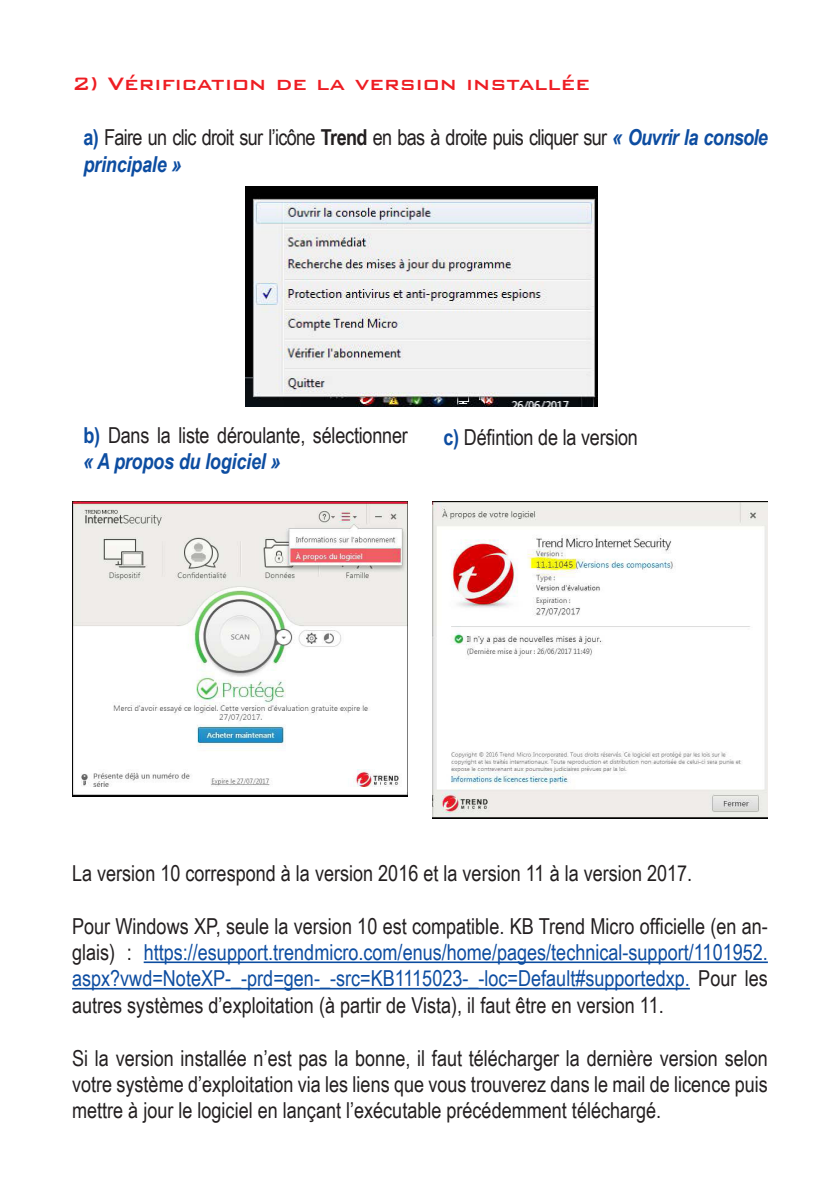
<style>
.page{position:relative;width:840px;height:1191px;background:#fff}
.page>*{position:absolute;margin:0;border:0;box-sizing:border-box;transform-origin:0 0}
.t1{font:500 24px "Bank Gothic BT";color:#ee1d23}
.t2{font:22px/26.4px "Arial Narrow";color:#231f20;text-align:justify}
.t3{font:22px/26.4px "Arial Narrow";letter-spacing:-.03em;color:#231f20}
.s1{font-weight:700;color:#0d4da1}
.s2{font-weight:700}
.s3{font-weight:700;font-style:italic;color:#0d4da1}
.s4{color:#0d4da1}
</style>
<div class="page">
<img style="left:246px;top:187px;width:351px;height:220px">
<img style="left:72px;top:502px;width:336px;height:295px">
<img style="left:432px;top:501px;width:335px;height:317px">
<hr style="left:144px;top:961px;width:623px;height:2px;background:#0d4da1">
<hr style="left:72px;top:988px;width:617px;height:1px;background:#0d4da1">
<p class="t1" style="left:72px;top:71px;width:519px">2) Vérification de la version installée</p>
<p class="t3" style="left:83px;top:124px;width:685px"><span class="s1">a)</span> Faire un clic droit sur l’icône <span class="s2">Trend</span> en bas à droite puis cliquer sur <span class="s3">« Ouvrir la console principale »</span></p>
<p class="t2" style="left:83px;top:421px;width:326px"><span class="s1">b)</span> Dans la liste déroulante, sélectionner <span class="s3">« A propos du logiciel »</span></p>
<p class="t2" style="left:443px;top:423px;width:196px"><span class="s1">c)</span> Défintion de la version</p>
<p class="t2" style="left:72px;top:859px;width:621px">La version 10 correspond à la version 2016 et la version 11 à la version 2017.</p>
<p class="t2" style="left:72px;top:911px;width:697px">Pour Windows XP, seule la version 10 est compatible. KB Trend Micro officielle (en an&shy;glais) : <span class="s4">https://esupport.trendmicro.com/enus/home/pages/technical-support/1101952. aspx?vwd=NoteXP-_-prd=gen-_-src=KB1115023-_-loc=Default#supportedxp.</span> Pour les autres systèmes d’exploitation (à partir de Vista), il faut être en version 11.</p>
<p class="t2" style="left:72px;top:1043px;width:697px">Si la version installée n’est pas la bonne, il faut télécharger la dernière version selon votre système d’exploitation via les liens que vous trouverez dans le mail de licence puis mettre à jour le logiciel en lançant l’exécutable précédemment téléchargé.</p>
</div>
